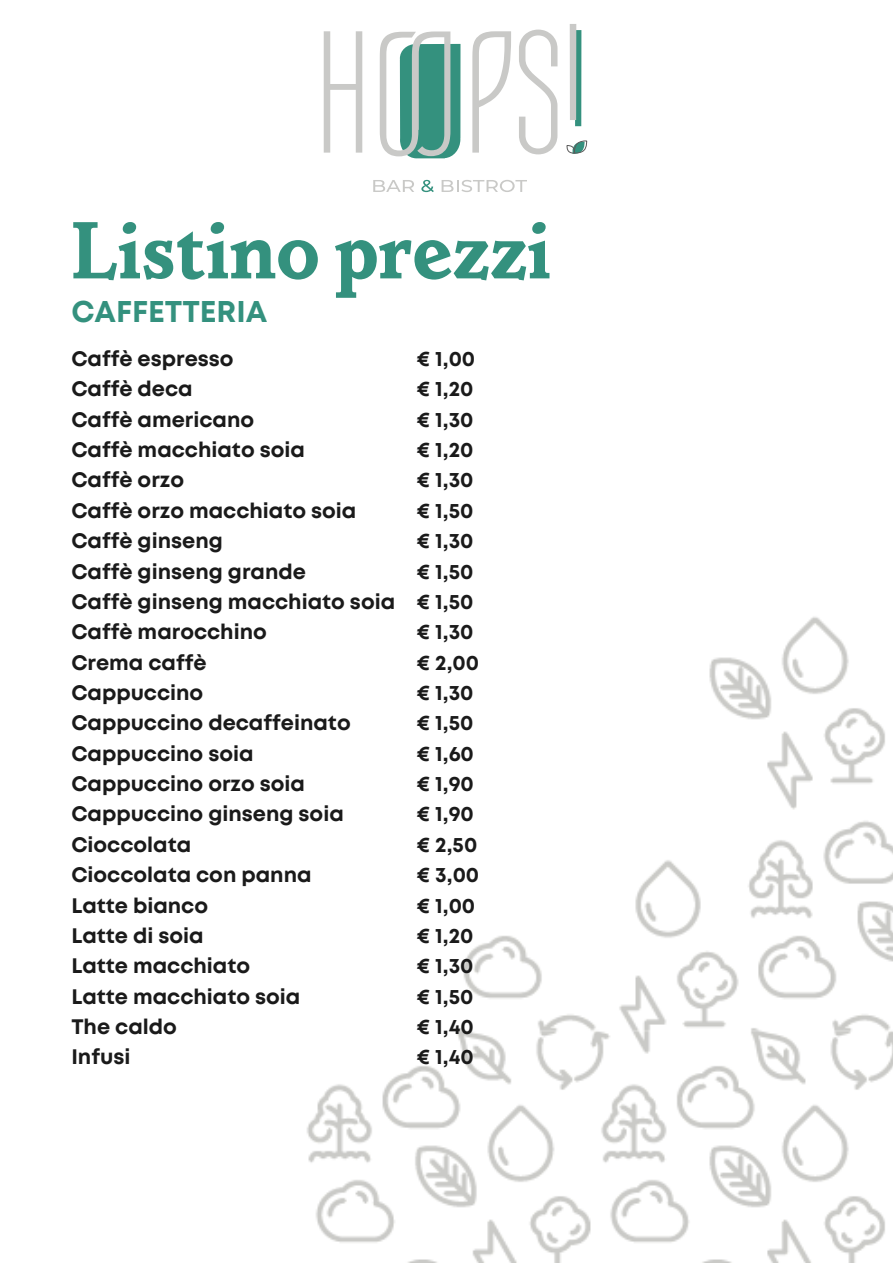
<style>
.page{position:relative;width:893px;height:1264px;background:#fff}
.page>*{position:absolute;margin:0;border:0;box-sizing:border-box;transform-origin:0 0}
.t1{font:700 75px "Parkinson";color:#34917e}
.t2{font:700 30px "Mont";color:#34917e}
.t3{font:700 21px "Mont";color:#1a1a1a}
</style>
<div class="page">
<img style="left:307px;top:617px;width:585px;height:645px">
<svg style="left:380px;top:31px;width:80px;height:128px"></svg>
<svg style="left:324px;top:31px;width:38px;height:122px"></svg>
<svg style="left:472px;top:31px;width:39px;height:122px"></svg>
<svg style="left:519px;top:30px;width:38px;height:124px"></svg>
<svg style="left:575px;top:30px;width:6px;height:96px"></svg>
<div style="left:569px;top:24px;width:7px;height:96px;background:#c9c9c7"></div>
<svg style="left:566px;top:140px;width:21px;height:14px"></svg>
<svg style="left:373px;top:180px;width:41px;height:12px"></svg>
<svg style="left:421px;top:180px;width:13px;height:12px"></svg>
<svg style="left:441px;top:180px;width:86px;height:12px"></svg>
<p class="t1" style="left:71px;top:203px;width:481px">Listino prezzi</p>
<p class="t2" style="left:71px;top:300px;width:197px">CAFFETTERIA</p>
<p class="t3" style="left:71px;top:351px;width:164px">Caffè espresso</p>
<p class="t3" style="left:71px;top:381px;width:123px">Caffè deca</p>
<p class="t3" style="left:71px;top:411px;width:184px">Caffè americano</p>
<p class="t3" style="left:71px;top:442px;width:235px">Caffè macchiato soia</p>
<p class="t3" style="left:71px;top:472px;width:114px">Caffè orzo</p>
<p class="t3" style="left:71px;top:502px;width:286px">Caffè orzo macchiato soia</p>
<p class="t3" style="left:71px;top:533px;width:153px">Caffè ginseng</p>
<p class="t3" style="left:71px;top:563px;width:236px">Caffè ginseng grande</p>
<p class="t3" style="left:71px;top:593px;width:325px">Caffè ginseng macchiato soia</p>
<p class="t3" style="left:71px;top:624px;width:197px">Caffè marocchino</p>
<p class="t3" style="left:71px;top:654px;width:137px">Crema caffè</p>
<p class="t3" style="left:71px;top:684px;width:133px">Cappuccino</p>
<p class="t3" style="left:71px;top:715px;width:281px">Cappuccino decaffeinato</p>
<p class="t3" style="left:71px;top:745px;width:184px">Cappuccino soia</p>
<p class="t3" style="left:71px;top:775px;width:235px">Cappuccino orzo soia</p>
<p class="t3" style="left:71px;top:806px;width:274px">Cappuccino ginseng soia</p>
<p class="t3" style="left:71px;top:836px;width:121px">Cioccolata</p>
<p class="t3" style="left:71px;top:867px;width:242px">Cioccolata con panna</p>
<p class="t3" style="left:71px;top:897px;width:138px">Latte bianco</p>
<p class="t3" style="left:71px;top:927px;width:134px">Latte di soia</p>
<p class="t3" style="left:71px;top:958px;width:180px">Latte macchiato</p>
<p class="t3" style="left:71px;top:988px;width:230px">Latte macchiato soia</p>
<p class="t3" style="left:71px;top:1018px;width:107px">The caldo</p>
<p class="t3" style="left:71px;top:1049px;width:60px">Infusi</p>
<p class="t3" style="left:416px;top:351px;width:60px">€ 1,00</p>
<p class="t3" style="left:416px;top:381px;width:58px">€ 1,20</p>
<p class="t3" style="left:416px;top:411px;width:58px">€ 1,30</p>
<p class="t3" style="left:416px;top:442px;width:58px">€ 1,20</p>
<p class="t3" style="left:416px;top:472px;width:58px">€ 1,30</p>
<p class="t3" style="left:416px;top:502px;width:58px">€ 1,50</p>
<p class="t3" style="left:416px;top:533px;width:58px">€ 1,30</p>
<p class="t3" style="left:416px;top:563px;width:58px">€ 1,50</p>
<p class="t3" style="left:416px;top:593px;width:58px">€ 1,50</p>
<p class="t3" style="left:416px;top:624px;width:58px">€ 1,30</p>
<p class="t3" style="left:416px;top:654px;width:64px">€ 2,00</p>
<p class="t3" style="left:416px;top:684px;width:58px">€ 1,30</p>
<p class="t3" style="left:416px;top:715px;width:58px">€ 1,50</p>
<p class="t3" style="left:416px;top:745px;width:59px">€ 1,60</p>
<p class="t3" style="left:416px;top:775px;width:59px">€ 1,90</p>
<p class="t3" style="left:416px;top:806px;width:59px">€ 1,90</p>
<p class="t3" style="left:416px;top:836px;width:62px">€ 2,50</p>
<p class="t3" style="left:416px;top:867px;width:64px">€ 3,00</p>
<p class="t3" style="left:416px;top:897px;width:60px">€ 1,00</p>
<p class="t3" style="left:416px;top:927px;width:58px">€ 1,20</p>
<p class="t3" style="left:416px;top:958px;width:58px">€ 1,30</p>
<p class="t3" style="left:416px;top:988px;width:58px">€ 1,50</p>
<p class="t3" style="left:416px;top:1018px;width:58px">€ 1,40</p>
<p class="t3" style="left:416px;top:1049px;width:58px">€ 1,40</p>
</div>
